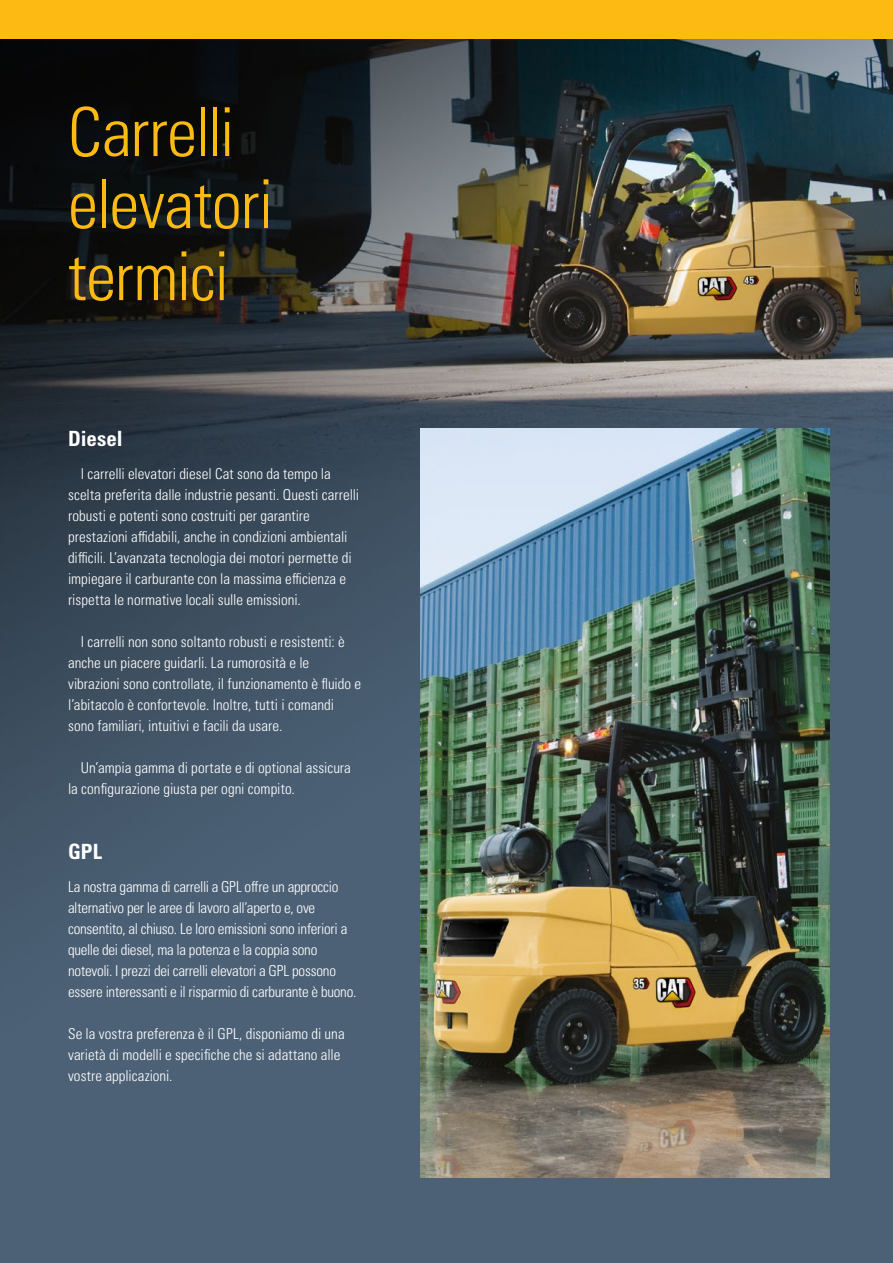
<style>
.page{position:relative;width:893px;height:1263px;background:#fff}
.page>*{position:absolute;margin:0;border:0;box-sizing:border-box;transform-origin:0 0}
.t1{font:67.5px/72px "Univers LTCYR 47 Light Cond";letter-spacing:-.02em;color:#fdba12}
.t2{font:21px "Univers LTCYR 67 Bold Cond";color:#fff}
.t3{font:15px/21px "Univers LTCYR 47 Light Cond";color:#fff}
</style>
<div class="page">
<img style="left:0;top:38px;width:893px;height:1225px">
<img style="left:421px;top:429px;width:408px;height:749px">
<div style="left:0;top:0;width:893px;height:38px;background:#fdba12"></div>
<h1 class="t1" style="left:68px;top:93px;width:207px">Carrelli elevatori termici</h1>
<h2 class="t2" style="left:68px;top:426px;width:56px">Diesel</h2>
<p class="t3" style="left:68px;top:463px;width:293px;text-indent:13px">I carrelli elevatori diesel Cat sono da tempo la scelta preferita dalle industrie pesanti. Questi carrelli robusti e potenti sono costruiti per garantire prestazioni affidabili, anche in condizioni ambientali difficili. L’avanzata tecnologia dei motori permette di impiegare il carburante con la massima efficienza e rispetta le normative locali sulle emissioni.</p>
<p class="t3" style="left:68px;top:631px;width:295px;text-indent:13px">I carrelli non sono soltanto robusti e resistenti: è anche un piacere guidarli. La rumorosità e le vibrazioni sono controllate, il funzionamento è fluido e l’abitacolo è confortevole. Inoltre, tutti i comandi sono familiari, intuitivi e facili da usare.</p>
<p class="t3" style="left:68px;top:757px;width:284px;text-indent:13px">Un’ampia gamma di portate e di optional assicura la configurazione giusta per ogni compito.</p>
<h2 class="t2" style="left:68px;top:838px;width:35px">GPL</h2>
<p class="t3" style="left:68px;top:875px;width:290px">La nostra gamma di carrelli a GPL offre un approccio alternativo per le aree di lavoro all’aperto e, ove consentito, al chiuso. Le loro emissioni sono inferiori a quelle dei diesel, ma la potenza e la coppia sono notevoli. I prezzi dei carrelli elevatori a GPL possono essere interessanti e il risparmio di carburante è buono.</p>
<p class="t3" style="left:68px;top:1022px;width:278px">Se la vostra preferenza è il GPL, disponiamo di una varietà di modelli e specifiche che si adattano alle vostre applicazioni.</p>
</div>
